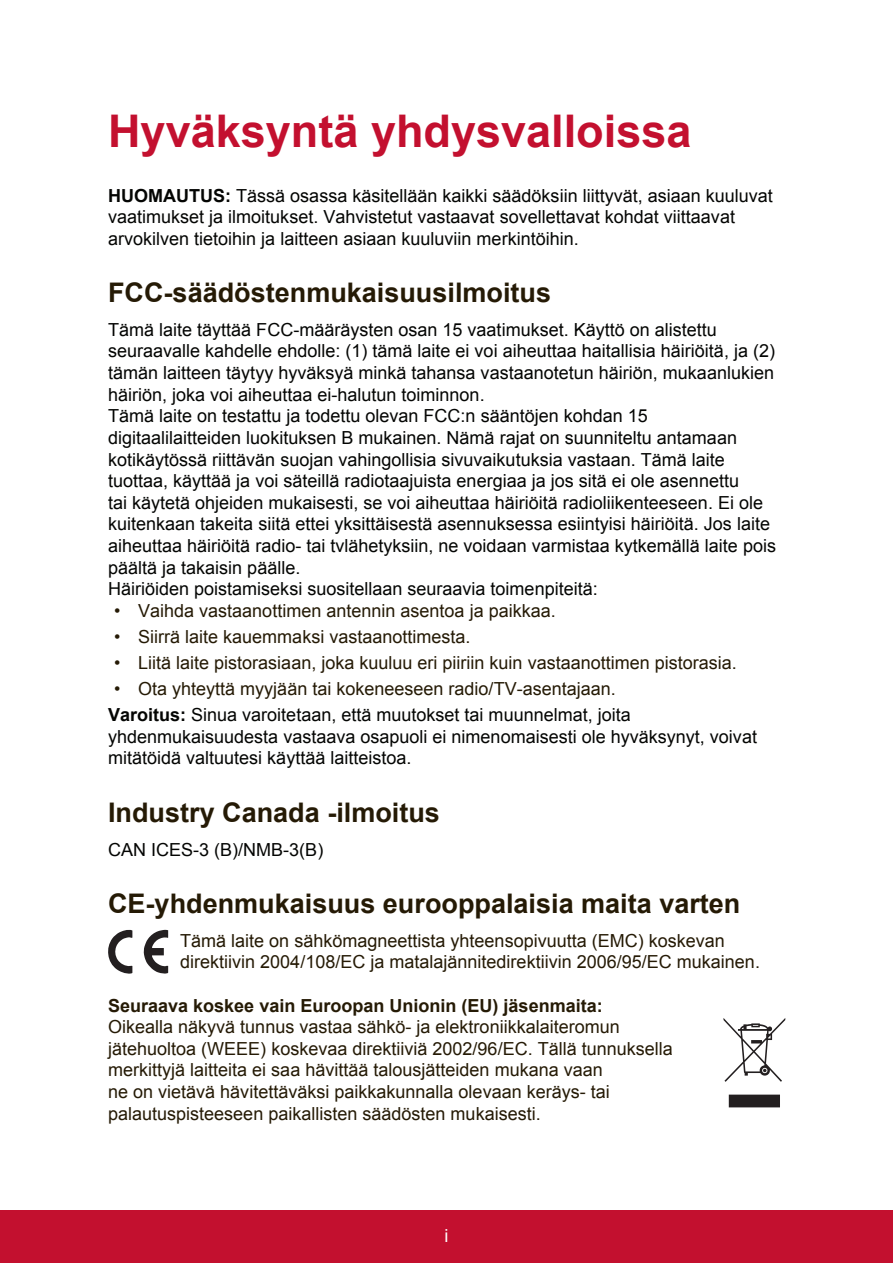
<style>
.page{position:relative;width:893px;height:1263px;background:#fff}
.page>*{position:absolute;margin:0;border:0;box-sizing:border-box;transform-origin:0 0}
.t1{font:700 45px "Arial";color:#c3102f}
.t2{font:700 27px "Arial";color:#251a05}
.t3{font:18px/21.6px "Arial";color:#040503}
.t4{font:18px/21.6px "Arial";color:#251a05}
.t5{font:700 18px "Arial";color:#251a05}
.t6{font:18px "Arial";color:#fff}
.s1{font-weight:700}
.s2{font-weight:700;color:#040503}
.s3{color:#040503}
</style>
<div class="page">
<div style="left:0;top:1210px;width:892px;height:53px;background:#c3102f"></div>
<svg style="left:108px;top:929px;width:24px;height:44px"></svg>
<svg style="left:143px;top:929px;width:25px;height:44px"></svg>
<svg style="left:728px;top:1094px;width:51px;height:13px"></svg>
<svg style="left:723px;top:1018px;width:61px;height:63px"></svg>
<h1 class="t1" style="left:108px;top:101px;width:584px">Hyväksyntä yhdysvalloissa</h1>
<p class="t3" style="left:108px;top:185px;width:666px"><span class="s1">HUOMAUTUS:</span> Tässä osassa käsitellään kaikki säädöksiin liittyvät, asiaan kuuluvat vaatimukset ja ilmoitukset. Vahvistetut vastaavat sovellettavat kohdat viittaavat arvokilven tietoihin ja laitteen asiaan kuuluviin merkintöihin.</p>
<h2 class="t2" style="left:108px;top:275px;width:444px">FCC-säädöstenmukaisuusilmoitus</h2>
<p class="t3" style="left:108px;top:319px;width:669px">Tämä laite täyttää FCC-määräysten osan 15 vaatimukset. Käyttö on alistettu seuraavalle kahdelle ehdolle: (1) tämä laite ei voi aiheuttaa haitallisia häiriöitä, ja (2) tämän laitteen täytyy hyväksyä minkä tahansa vastaanotetun häiriön, mukaanlukien häiriön, joka voi aiheuttaa ei-halutun toiminnon.<br>Tämä laite on testattu ja todettu olevan FCC:n sääntöjen kohdan 15 digitaalilaitteiden luokituksen B mukainen. Nämä rajat on suunniteltu antamaan kotikäytössä riittävän suojan vahingollisia sivuvaikutuksia vastaan. Tämä laite tuottaa, käyttää ja voi säteillä radiotaajuista energiaa ja jos sitä ei ole asennettu<br>tai käytetä ohjeiden mukaisesti, se voi aiheuttaa häiriöitä radioliikenteeseen. Ei ole kuitenkaan takeita siitä ettei yksittäisestä asennuksessa esiintyisi häiriöitä. Jos laite aiheuttaa häiriöitä radio- tai tvlähetyksiin, ne voidaan varmistaa kytkemällä laite pois päältä ja takaisin päälle.<br>Häiriöiden poistamiseksi suositellaan seuraavia toimenpiteitä:</p>
<p class="t4" style="left:114px;top:600px;width:443px">• Vaihda vastaanottimen antennin asentoa ja paikkaa.</p>
<p class="t4" style="left:114px;top:626px;width:358px">• Siirrä laite kauemmaksi vastaanottimesta.</p>
<p class="t4" style="left:114px;top:652px;width:624px">• Liitä laite pistorasiaan, joka kuuluu eri piiriin kuin vastaanottimen pistorasia.</p>
<p class="t4" style="left:108px;top:676px;width:524px;line-height:26.1px;text-align:center">• Ota yhteyttä myyjään tai kokeneeseen radio/TV-asentajaan.<br><span class="s2">Varoitus:</span> <span class="s3">Sinua varoitetaan, että muutokset tai muunnelmat, joita</span></p>
<p class="t3" style="left:108px;top:726px;width:650px">yhdenmukaisuudesta vastaava osapuoli ei nimenomaisesti ole hyväksynyt, voivat mitätöidä valtuutesi käyttää laitteistoa.</p>
<h2 class="t2" style="left:108px;top:794px;width:333px">Industry Canada -ilmoitus</h2>
<p class="t3" style="left:108px;top:838px;width:217px">CAN ICES-3 (B)/NMB-3(B)</p>
<h2 class="t2" style="left:108px;top:885px;width:633px">CE-yhdenmukaisuus eurooppalaisia maita varten</h2>
<p class="t4" style="left:180px;top:929px;width:581px">Tämä laite on sähkömagneettista yhteensopivuutta (EMC) koskevan direktiivin 2004/108/EC ja matalajännitedirektiivin 2006/95/EC mukainen.</p>
<p class="t5" style="left:108px;top:993px;width:496px">Seuraava koskee vain Euroopan Unionin (EU) jäsenmaita:</p>
<p class="t4" style="left:108px;top:1016px;width:566px">Oikealla näkyvä tunnus vastaa sähkö- ja elektroniikkalaiteromun jätehuoltoa (WEEE) koskevaa direktiiviä 2002/96/EC. Tällä tunnuksella merkittyjä laitteita ei saa hävittää talousjätteiden mukana vaan<br>ne on vietävä hävitettäväksi paikkakunnalla olevaan keräys- tai palautuspisteeseen paikallisten säädösten mukaisesti.</p>
<p class="t6" style="left:444px;top:1223px;width:5px">i</p>
</div>
